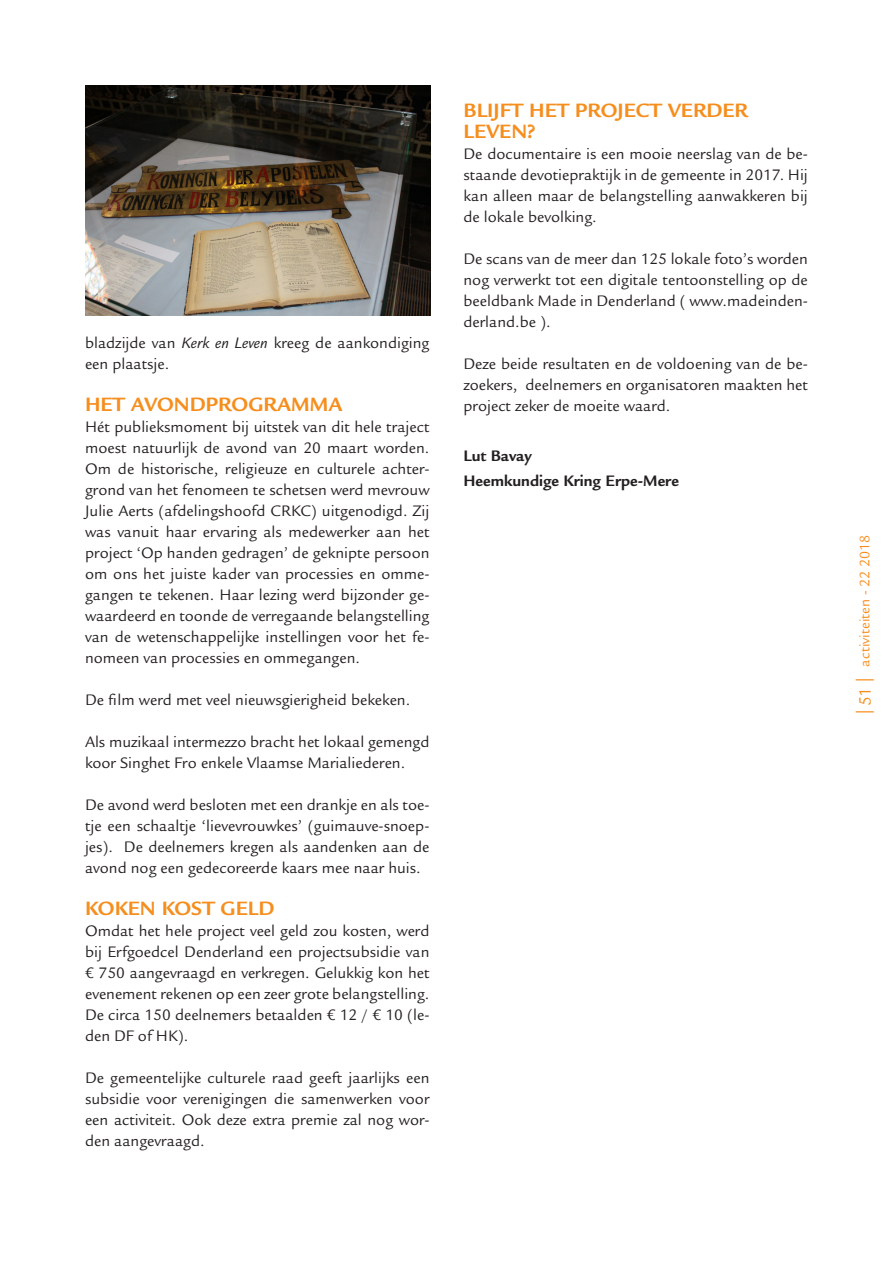
<style>
.page{position:relative;width:893px;height:1263px;background:#fff}
.page>*{position:absolute;margin:0;border:0;box-sizing:border-box;transform-origin:0 0}
.N_TUSSENTITEL{font:700 21px/21px "Legacy Sans Std";color:#f68e1e}
.N_Tekst{font:16.5px/21px "Legacy Sans Std";color:#231f20;text-align:justify}
.N_Tekst-2{font:700 16.5px "Legacy Sans Std";color:#231f20}
.t1{font:15px "Legacy Sans Std";color:#f68e1e}
.s1{font-style:italic}
.s2{font-family:"Myriad Pro";font-size:18px}
.s3{font-size:18px}
</style>
<div class="page">
<img style="left:85px;top:85px;width:346px;height:231px">
<p class="N_Tekst" style="left:85px;top:332px;width:346px">bladzijde van <span class="s1">Kerk en Leven</span> kreeg de aankondiging een plaatsje.</p>
<p class="N_TUSSENTITEL" style="left:85px;top:394px;width:259px">HET AVONDPROGRAMMA</p>
<p class="N_Tekst" style="left:85px;top:416px;width:346px">Hét publieksmoment bij uitstek van dit hele traject moest natuurlijk de avond van 20 maart worden.<br>Om de historische, religieuze en culturele achter&shy;grond van het fenomeen te schetsen werd mevrouw Julie Aerts (afdelingshoofd CRKC) uitgenodigd. Zij was vanuit haar ervaring als medewerker aan het project ‘Op handen gedragen’ de geknipte persoon om ons het juiste kader van processies en omme&shy;gangen te tekenen. Haar lezing werd bijzonder ge&shy;waardeerd en toonde de verregaande belangstelling van de wetenschappelijke instellingen voor het fe&shy;nomeen van processies en ommegangen.</p>
<p class="N_Tekst" style="left:85px;top:689px;width:327px">De film werd met veel nieuwsgierigheid bekeken.</p>
<p class="N_Tekst" style="left:85px;top:731px;width:346px">Als muzikaal intermezzo bracht het lokaal gemengd koor Singhet Fro enkele Vlaamse Marialiederen.</p>
<p class="N_Tekst" style="left:85px;top:794px;width:346px">De avond werd besloten met een drankje en als toe&shy;tje een schaaltje ‘lievevrouwkes’ (guimauve-snoep&shy;jes). De deelnemers kregen als aandenken aan de avond nog een gedecoreerde kaars mee naar huis.</p>
<p class="N_TUSSENTITEL" style="left:85px;top:898px;width:191px">KOKEN KOST GELD</p>
<p class="N_Tekst" style="left:85px;top:920px;width:346px">Omdat het hele project veel geld zou kosten, werd bij Erfgoedcel Denderland een projectsubsidie van € 750 aangevraagd en verkregen. Gelukkig kon het evenement rekenen op een zeer grote belangstelling.<br>De circa 150 deelnemers betaalden € 12 / € 10 (le&shy;den DF of HK).</p>
<p class="N_Tekst" style="left:85px;top:1067px;width:346px">De gemeentelijke culturele raad geeft jaarlijks een subsidie voor verenigingen die samenwerken voor een activiteit. Ook deze extra premie zal nog wor&shy;den aangevraagd.</p>
<p class="N_TUSSENTITEL" style="left:463px;top:100px;width:286px">BLIJFT HET PROJECT VERDER<br>LEVEN?</p>
<p class="N_Tekst" style="left:463px;top:143px;width:346px">De documentaire is een mooie neerslag van de be&shy;staande devotiepraktijk in de gemeente in 2017. Hij kan alleen maar de belangstelling aanwakkeren bij de lokale bevolking.</p>
<p class="N_Tekst" style="left:463px;top:248px;width:346px">De scans van de meer dan 125 lokale foto’s worden nog verwerkt tot een digitale tentoonstelling op de beeldbank Made in Denderland ( www.madeinden&shy;derland.be ).</p>
<p class="N_Tekst" style="left:463px;top:353px;width:346px">Deze beide resultaten en de voldoening van de be&shy;zoekers, deelnemers en organisatoren maakten het project zeker de moeite waard.</p>
<p class="N_Tekst-2" style="left:463px;top:446px;width:70px">Lut Bavay</p>
<p class="N_Tekst-2" style="left:463px;top:471px;width:217px">Heemkundige Kring Erpe-Mere</p>
<p class="t1" style="left:856px;top:714px;width:181px;rotate:-90deg"><span class="s2">|</span> <span class="s3">51</span> <span class="s2">|</span> activiteiten - 22 2018</p>
</div>
